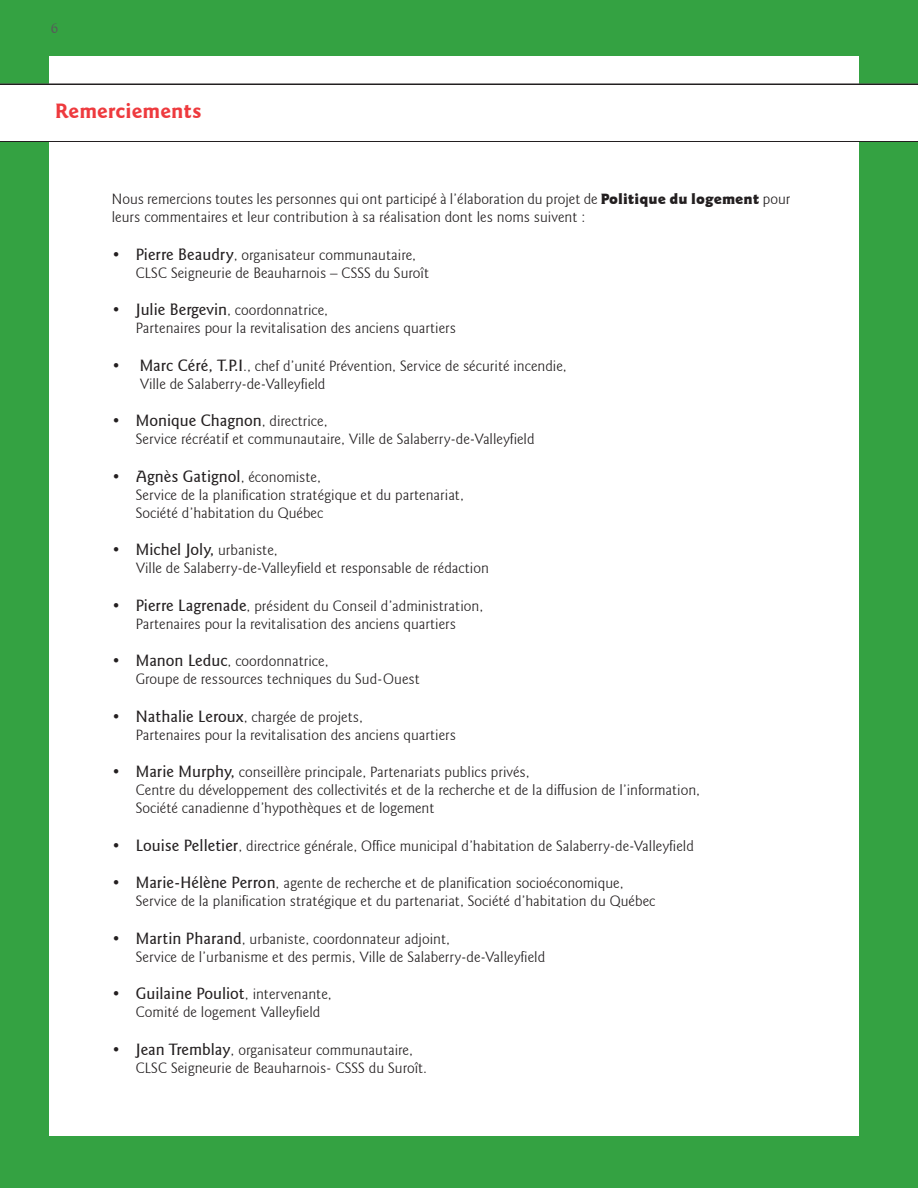
<style>
.page{position:relative;width:918px;height:1188px;background:#34a242}
.page>*{position:absolute;margin:0;border:0;box-sizing:border-box;transform-origin:0 0}
.t1{font:700 21px "Goudy Sans IT Cby BT";color:#ee3a3e}
.t2{font:500 16.5px "Goudy Sans IT Cby BT";color:#231f20}
.t3{font:300 15px/18px "Goudy Sans IT Cby BT";color:#231f20}
.t4{font:13.5px "Life BT";color:#57585a}
.s1{font-weight:900}
.s2{font-weight:500;font-size:16.5px}
.s3{font-weight:300;font-size:15px}
</style>
<div class="page">
<div style="left:50px;top:57px;width:810px;height:1080px;background:#fff"></div>
<hr style="left:0;top:140px;width:918px;height:2px;background:#231f20">
<hr style="left:0;top:84px;width:918px;height:1px;background:#231f20">
<div style="left:0;top:85px;width:918px;height:55px;background:#fff"></div>
<p class="t4" style="left:51px;top:19px;width:9px">6</p>
<h1 class="t1" style="left:55px;top:98px;width:148px">Remerciements</h1>
<p class="t3" style="left:112px;top:190px;width:680px">Nous remercions toutes les personnes qui ont participé à l’élaboration du projet de <span class="s1">Politique du logement</span> pour leurs commentaires et leur contribution à sa réalisation dont les noms suivent :</p>
<p class="t3" style="left:136px;top:246px;width:295px;text-indent:-24px">• <span class="s2">Pierre Beaudry</span>, organisateur communautaire,<br>CLSC Seigneurie de Beauharnois – CSSS du Suroît</p>
<p class="t3" style="left:136px;top:301px;width:322px;text-indent:-24px">• <span class="s2">Julie Bergevin</span>, coordonnatrice,<br>Partenaires pour la revitalisation des anciens quartiers</p>
<p class="t3" style="left:140px;top:357px;width:429px;text-indent:-28px">• <span class="s2">Marc Céré, T.P.I</span>., chef d’unité Prévention, Service de sécurité incendie,<br>Ville de Salaberry-de-Valleyfield</p>
<p class="t2" style="left:112px;top:410px;width:217px"><span class="s3">•</span> Monique Chagnon<span class="s3">, directrice,</span></p>
<p class="t3" style="left:136px;top:430px;width:400px">Service récréatif et communautaire, Ville de Salaberry-de-Valleyfield</p>
<p class="t3" style="left:136px;top:468px;width:330px;text-indent:-24px">• <span class="s2">Agnès Gatignol</span>, économiste,<br>Service de la planification stratégique et du partenariat,<br>Société d’habitation du Québec</p>
<p class="t3" style="left:136px;top:541px;width:355px;text-indent:-24px">• <span class="s2">Michel Joly,</span> urbaniste,<br>Ville de Salaberry-de-Valleyfield et responsable de rédaction</p>
<p class="t3" style="left:112px;top:597px;width:373px;text-align:center">• <span class="s2">Pierre Lagrenade</span>, président du Conseil d’administration,<br>Partenaires pour la revitalisation des anciens quartiers</p>
<p class="t3" style="left:136px;top:652px;width:286px;text-indent:-24px">• <span class="s2">Manon Leduc</span>, coordonnatrice,<br>Groupe de ressources techniques du Sud-Ouest</p>
<p class="t3" style="left:136px;top:708px;width:322px;text-indent:-24px">• <span class="s2">Nathalie Leroux</span>, chargée de projets,<br>Partenaires pour la revitalisation des anciens quartiers</p>
<p class="t3" style="left:136px;top:763px;width:566px;text-indent:-24px">• <span class="s2">Marie Murphy,</span> conseillère principale, Partenariats publics privés,<br>Centre du développement des collectivités et de la recherche et de la diffusion de l’information,<br>Société canadienne d’hypothèques et de logement</p>
<p class="t3" style="left:112px;top:837px;width:584px">• <span class="s2">Louise Pelletier</span>, directrice générale, Office municipal d’habitation de Salaberry-de-Valleyfield</p>
<p class="t3" style="left:136px;top:874px;width:521px;text-indent:-24px">• <span class="s2">Marie-Hélène Perron</span>, agente de recherche et de planification socioéconomique,<br>Service de la planification stratégique et du partenariat, Société d’habitation du Québec</p>
<p class="t3" style="left:136px;top:930px;width:411px;text-indent:-24px">• <span class="s2">Martin Pharand</span>, urbaniste, coordonnateur adjoint,<br>Service de l’urbanisme et des permis, Ville de Salaberry-de-Valleyfield</p>
<p class="t3" style="left:136px;top:985px;width:197px;text-indent:-24px">• <span class="s2">Guilaine Pouliot</span>, intervenante,<br>Comité de logement Valleyfield</p>
<p class="t3" style="left:136px;top:1041px;width:293px;text-indent:-24px">• <span class="s2">Jean Tremblay</span>, organisateur communautaire,<br>CLSC Seigneurie de Beauharnois- CSSS du Suroît.</p>
</div>
